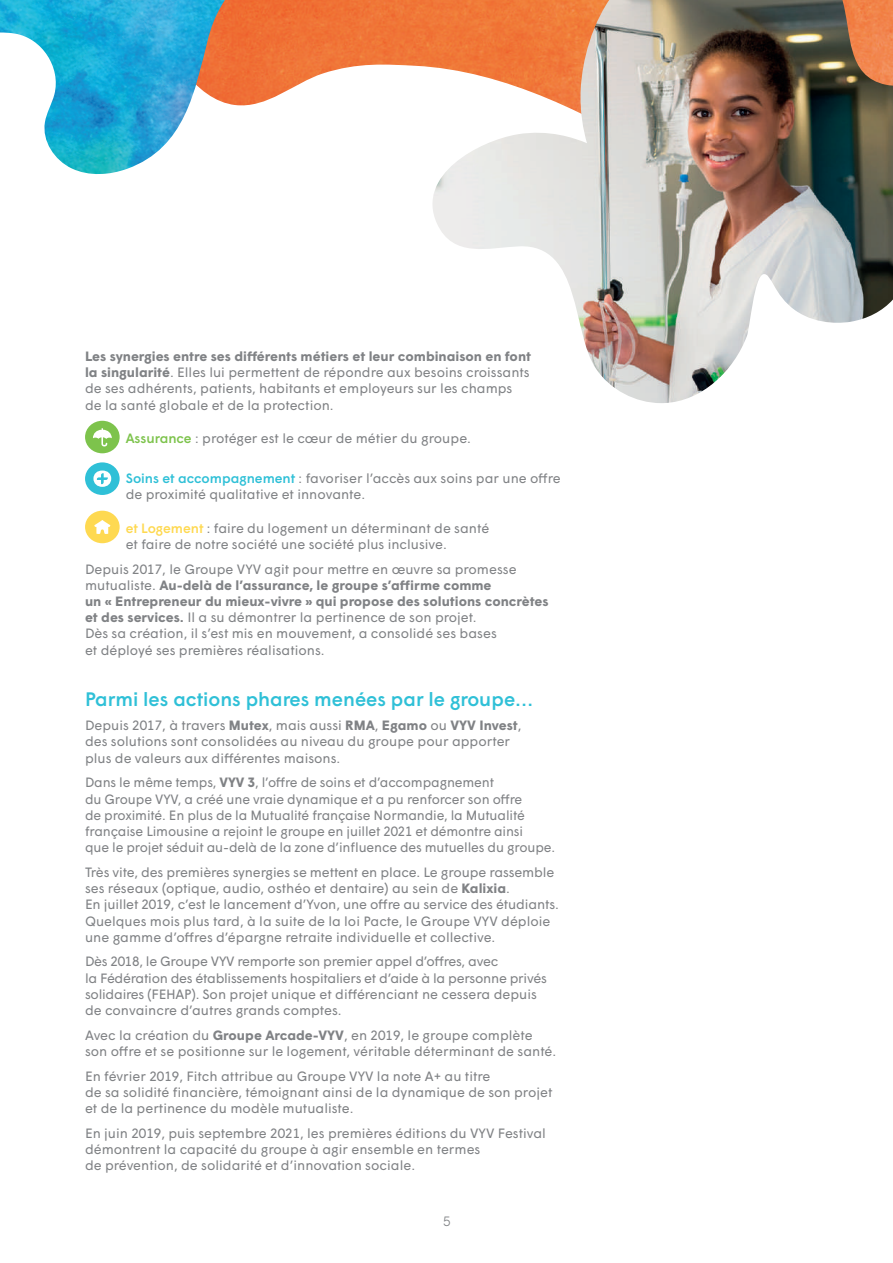
<style>
.page{position:relative;width:893px;height:1263px;background:#fff}
.page>*{position:absolute;margin:0;border:0;box-sizing:border-box;transform-origin:0 0}
.t1{font:500 19.5px "Wigrum";color:#2fc0d7}
.t2{font:13.5px/16.2px "Wigrum";color:#808285}
.t3{font:13.5px/16.2px "Wigrum";letter-spacing:-.02em;color:#808285}
.t4{font:300 13.5px "Wigrum";color:#808285}
.s1{font-weight:700}
.s2{font-weight:500;color:#7dc34c}
.s3{font-weight:500;color:#2fc0d7}
.s4{font-weight:500;color:#fed951}
</style>
<div class="page">
<img style="left:225px;top:0;width:190px;height:106px">
<img style="left:415px;top:0;width:478px;height:403px">
<div style="left:85px;top:421px;width:35px;height:32px;background:#7dc34c;border-radius:50%"></div>
<svg style="left:93px;top:428px;width:19px;height:18px"></svg>
<div style="left:85px;top:462px;width:35px;height:33px;background:#2fc0d7;border-radius:50%"></div>
<svg style="left:93px;top:470px;width:18px;height:17px"></svg>
<div style="left:85px;top:511px;width:35px;height:32px;background:#fed951;border-radius:50%"></div>
<svg style="left:94px;top:520px;width:16px;height:14px"></svg>
<img style="left:0;top:0;width:225px;height:174px">
<p class="t2" style="left:85px;top:347px;width:448px"><span class="s1">Les synergies entre ses différents métiers et leur combinaison en font la singularité</span>. Elles lui permettent de répondre aux besoins croissants de ses adhérents, patients, habitants et employeurs sur les champs de la santé globale et de la protection.</p>
<p class="t2" style="left:126px;top:429px;width:347px"><span class="s2">Assurance</span> : protéger est le cœur de métier du groupe.</p>
<p class="t2" style="left:126px;top:469px;width:437px"><span class="s3">Soins et accompagnement</span> : favoriser l’accès aux soins par une offre de proximité qualitative et innovante.</p>
<p class="t2" style="left:126px;top:519px;width:365px"><span class="s4">et Logement</span> : faire du logement un déterminant de santé et faire de notre société une société plus inclusive.</p>
<p class="t2" style="left:85px;top:560px;width:465px">Depuis 2017, le Groupe VYV agit pour mettre en œuvre sa promesse mutualiste. <span class="s1">Au-delà de l’assurance, le groupe s’affirme comme<br>un « Entrepreneur du mieux-vivre » qui propose des solutions concrètes et des services.</span> Il a su démontrer la pertinence de son projet.<br>Dès sa création, il s’est mis en mouvement, a consolidé ses bases<br>et déployé ses premières réalisations.</p>
<h1 class="t1" style="left:85px;top:684px;width:450px">Parmi les actions phares menées par le groupe…</h1>
<p class="t2" style="left:85px;top:716px;width:438px">Depuis 2017, à travers <span class="s1">Mutex</span>, mais aussi <span class="s1">RMA</span>, <span class="s1">Egamo</span> ou <span class="s1">VYV Invest</span>, des solutions sont consolidées au niveau du groupe pour apporter plus de valeurs aux différentes maisons.</p>
<p class="t2" style="left:85px;top:773px;width:472px">Dans le même temps, <span class="s1">VYV 3</span>, l’offre de soins et d’accompagnement<br>du Groupe VYV, a créé une vraie dynamique et a pu renforcer son offre<br>de proximité. En plus de la Mutualité française Normandie, la Mutualité française Limousine a rejoint le groupe en juillet 2021 et démontre ainsi<br>que le projet séduit au-delà de la zone d’influence des mutuelles du groupe.</p>
<p class="t2" style="left:85px;top:863px;width:475px">Très vite, des premières synergies se mettent en place. Le groupe rassemble ses réseaux (optique, audio, osthéo et dentaire) au sein de <span class="s1">Kalixia</span>.<br>En juillet 2019, c’est le lancement d’Yvon, une offre au service des étudiants.<br>Quelques mois plus tard, à la suite de la loi Pacte, le Groupe VYV déploie une gamme d’offres d’épargne retraite individuelle et collective.</p>
<p class="t3" style="left:85px;top:952px;width:463px">Dès 2018, le Groupe VYV remporte son premier appel d’offres, avec<br>la Fédération des établissements hospitaliers et d’aide à la personne privés solidaires (FEHAP). Son projet unique et différenciant ne cessera depuis de convaincre d’autres grands comptes.</p>
<p class="t2" style="left:85px;top:1026px;width:473px">Avec la création du <span class="s1">Groupe Arcade-VYV</span>, en 2019, le groupe complète son offre et se positionne sur le logement, véritable déterminant de santé.</p>
<p class="t2" style="left:85px;top:1067px;width:469px">En février 2019, Fitch attribue au Groupe VYV la note A+ au titre<br>de sa solidité financière, témoignant ainsi de la dynamique de son projet et de la pertinence du modèle mutualiste.</p>
<p class="t2" style="left:85px;top:1124px;width:462px">En juin 2019, puis septembre 2021, les premières éditions du VYV Festival démontrent la capacité du groupe à agir ensemble en termes<br>de prévention, de solidarité et d’innovation sociale.</p>
<p class="t4" style="left:443px;top:1211px;width:9px">5</p>
</div>
